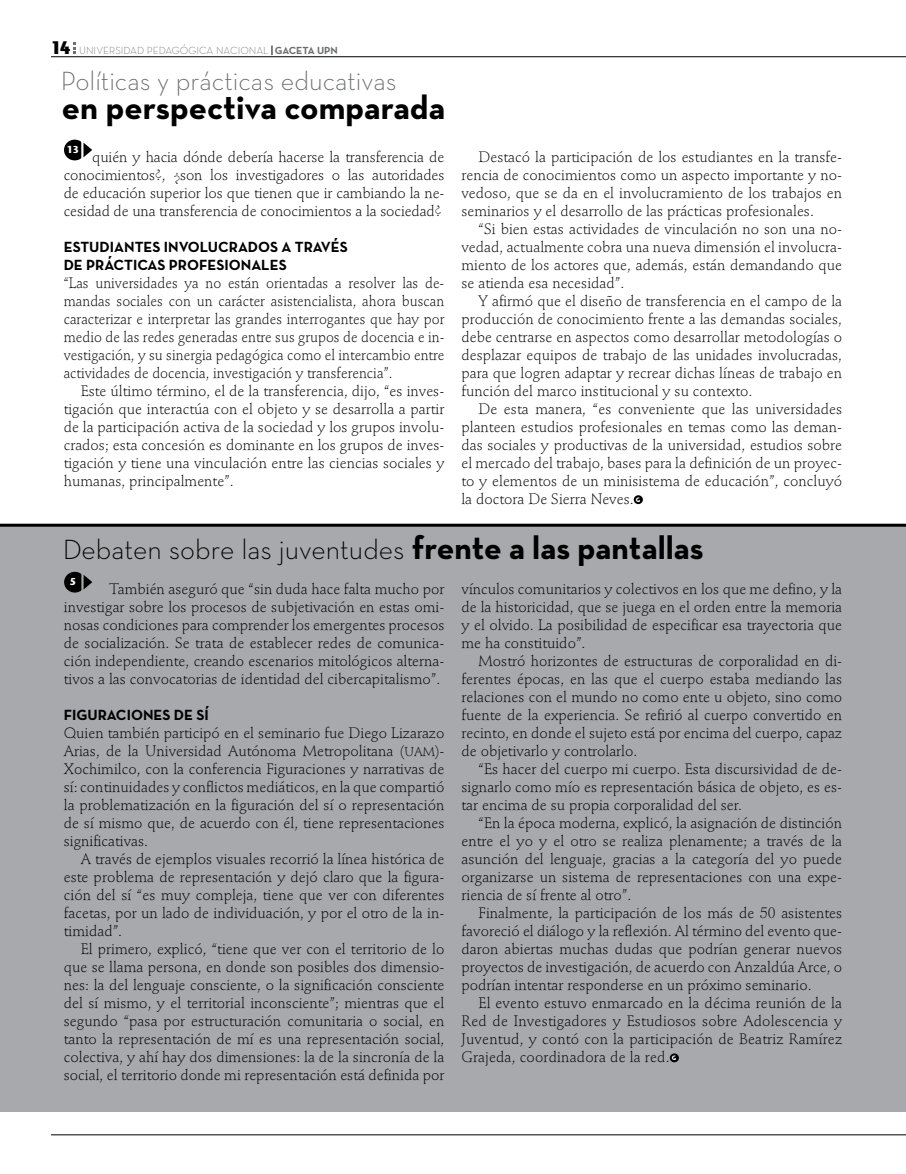
<style>
.page{position:relative;width:906px;height:1174px;background:#fff}
.page>*{position:absolute;margin:0;border:0;box-sizing:border-box;transform-origin:0 0}
.t1{font:700 33.9px "Neutra Text";color:#000}
.t2{font:300 28.2px "Neutra Text";color:#000}
.t3{font:300 26.85px "Neutra Text";color:#6d6e71}
.t4{font:300 15px/18px "Stempel Schneidler";color:#000;text-align:justify}
.t5{font:300 15px/18px "Stempel Schneidler";color:#000;text-align:justify;scale:.95 1}
.t6{font:700 15px/18px "Neutra Text";color:#000}
.t7{font:10.5px "Neutra Text Light Alt";color:#77787b}
.t8{font:700 10.05px "Stone Sans";color:#fff;scale:.95 1}
.t9{font:700 6.3px "Stone Sans";color:#fff;scale:.95 1}
.s1{font-family:"Briem Akademi MM 900 400";font-size:18px;color:#000}
.s2{font-family:"Neutra Text";font-weight:700;color:#6d6e71}
.s3{font-weight:700;font-size:32.85px}
.s4{font-family:"Stempel Schneidler Light SC850";font-weight:400;font-size:12.75px}
.s5{font-family:"Stempel Schneidler Light SC850";font-weight:400}
</style>
<div class="page">
<svg style="left:73px;top:42px;width:2px;height:12px"></svg>
<hr style="left:51px;top:56px;width:855px;height:1px;background:#000">
<hr style="left:51px;top:1134px;width:855px;height:1px;background:#000">
<div style="left:0;top:526px;width:906px;height:586px;background:#a7a9ac"></div>
<hr style="left:0;top:523px;width:906px;height:3px;background:#000">
<div style="left:670px;top:1053px;width:9px;height:9px;background:#000;border-radius:50%"></div>
<div style="left:64px;top:572px;width:22px;height:20px;background:#000;border-radius:50%"></div>
<svg style="left:81px;top:574px;width:11px;height:17px"></svg>
<div style="left:64px;top:140px;width:21px;height:20px;background:#000;border-radius:50%"></div>
<svg style="left:81px;top:142px;width:11px;height:17px"></svg>
<div style="left:634px;top:495px;width:9px;height:9px;background:#000;border-radius:50%"></div>
<p class="t7" style="left:51px;top:44px;width:288px"><span class="s1">14</span> UNIVERSIDAD PEDAGÓGICA NACIONAL <span class="s2">GACETA UPN</span></p>
<h3 class="t3" style="left:61px;top:65px;width:337px">Políticas y prácticas educativas</h3>
<h1 class="t1" style="left:62px;top:87px;width:385px">EN PERSPECTIVA COMPARADA</h1>
<p class="t8" style="left:67px;top:144px;width:14px">13</p>
<p class="t4" style="left:64px;top:148px;width:382px;text-indent:29px">quién y hacia dónde debería hacerse la transferencia de conocimientos?, ¿son los investigadores o las autoridades de educación superior los que tienen que ir cambiando la ne&shy;cesidad de una transferencia de conocimientos a la sociedad?</p>
<p class="t6" style="left:64px;top:238px;width:286px">ESTUDIANTES INVOLUCRADOS A TRAVÉS<br>DE PRÁCTICAS PROFESIONALES</p>
<p class="t5" style="left:64px;top:274px;width:402px">“Las universidades ya no están orientadas a resolver las de&shy;mandas sociales con un carácter asistencialista, ahora buscan caracterizar e interpretar las grandes interrogantes que hay por medio de las redes generadas entre sus grupos de docencia e in&shy;vestigación, y su sinergia pedagógica como el intercambio entre actividades de docencia, investigación y transferencia”.</p>
<p class="t4" style="left:64px;top:382px;width:382px;text-indent:17px">Este último término, el de la transferencia, dijo, “es inves&shy;tigación que interactúa con el objeto y se desarrolla a partir de la participación activa de la sociedad y los grupos involu&shy;crados; esta concesión es dominante en los grupos de inves&shy;tigación y tiene una vinculación entre las ciencias sociales y humanas, principalmente”.</p>
<p class="t4" style="left:461px;top:148px;width:382px;text-indent:17px">Destacó la participación de los estudiantes en la transfe&shy;rencia de conocimientos como un aspecto importante y no&shy;vedoso, que se da en el involucramiento de los trabajos en seminarios y el desarrollo de las prácticas profesionales.</p>
<p class="t4" style="left:461px;top:220px;width:382px;text-indent:17px">“Si bien estas actividades de vinculación no son una no&shy;vedad, actualmente cobra una nueva dimensión el involucra&shy;miento de los actores que, además, están demandando que se atienda esa necesidad”.</p>
<p class="t4" style="left:461px;top:292px;width:382px;text-indent:17px">Y afirmó que el diseño de transferencia en el campo de la producción de conocimiento frente a las demandas sociales, debe centrarse en aspectos como desarrollar metodologías o desplazar equipos de trabajo de las unidades involucradas, para que logren adaptar y recrear dichas líneas de trabajo en función del marco institucional y su contexto.</p>
<p class="t4" style="left:461px;top:400px;width:382px;text-indent:17px">De esta manera, “es conveniente que las universidades planteen estudios profesionales en temas como las deman&shy;das sociales y productivas de la universidad, estudios sobre el mercado del trabajo, bases para la definición de un proyec&shy;to y elementos de un minisistema de educación”, concluyó la doctora De Sierra Neves.</p>
<p class="t9" style="left:635px;top:496px;width:6px">G</p>
<h2 class="t2" style="left:63px;top:532px;width:642px">Debaten sobre las juventudes <span class="s3">FRENTE A LAS PANTALLAS</span></h2>
<p class="t8" style="left:70px;top:576px;width:8px">5</p>
<p class="t4" style="left:64px;top:580px;width:382px;text-indent:46px">También aseguró que “sin duda hace falta mucho por investigar sobre los procesos de subjetivación en estas omi&shy;nosas condiciones para comprender los emergentes procesos de socialización. Se trata de establecer redes de comunica&shy;ción independiente, creando escenarios mitológicos alterna&shy;tivos a las convocatorias de identidad del cibercapitalismo”.</p>
<p class="t6" style="left:64px;top:706px;width:145px">FIGURACIONES DE SÍ</p>
<p class="t4" style="left:64px;top:724px;width:382px">Quien también participó en el seminario fue Diego Lizarazo Arias, de la Universidad Autónoma Metropolitana (<span class="s4">UAM</span><span class="s5">)</span>- Xochimilco, con la conferencia Figuraciones y narrativas de sí: continuidades y conflictos mediáticos, en la que compartió la problematización en la figuración del sí o representación de sí mismo que, de acuerdo con él, tiene representaciones significativas.</p>
<p class="t4" style="left:64px;top:850px;width:382px;text-indent:17px">A través de ejemplos visuales recorrió la línea histórica de este problema de representación y dejó claro que la figura&shy;ción del sí “es muy compleja, tiene que ver con diferentes facetas, por un lado de individuación, y por el otro de la in&shy;timidad”.</p>
<p class="t4" style="left:64px;top:940px;width:382px;text-indent:17px">El primero, explicó, “tiene que ver con el territorio de lo que se llama persona, en donde son posibles dos dimensio&shy;nes: la del lenguaje consciente, o la significación consciente del sí mismo, y el territorial inconsciente”; mientras que el segundo “pasa por estructuración comunitaria o social, en tanto la representación de mí es una representación social, colectiva, y ahí hay dos dimensiones: la de la sincronía de la social, el territorio donde mi representación está definida por</p>
<p class="t4" style="left:461px;top:580px;width:382px">vínculos comunitarios y colectivos en los que me defino, y la de la historicidad, que se juega en el orden entre la memoria y el olvido. La posibilidad de especificar esa trayectoria que me ha constituido”.</p>
<p class="t4" style="left:461px;top:652px;width:382px;text-indent:17px">Mostró horizontes de estructuras de corporalidad en di&shy;ferentes épocas, en las que el cuerpo estaba mediando las relaciones con el mundo no como ente u objeto, sino como fuente de la experiencia. Se refirió al cuerpo convertido en recinto, en donde el sujeto está por encima del cuerpo, capaz de objetivarlo y controlarlo.</p>
<p class="t4" style="left:461px;top:760px;width:382px;text-indent:17px">“Es hacer del cuerpo mi cuerpo. Esta discursividad de de&shy;signarlo como mío es representación básica de objeto, es es&shy;tar encima de su propia corporalidad del ser.</p>
<p class="t4" style="left:461px;top:814px;width:382px;text-indent:17px">“En la época moderna, explicó, la asignación de distinción entre el yo y el otro se realiza plenamente; a través de la asunción del lenguaje, gracias a la categoría del yo puede organizarse un sistema de representaciones con una expe&shy;riencia de sí frente al otro”.</p>
<p class="t4" style="left:461px;top:904px;width:382px;text-indent:17px">Finalmente, la participación de los más de 50 asistentes favoreció el diálogo y la reflexión. Al término del evento que&shy;daron abiertas muchas dudas que podrían generar nuevos proyectos de investigación, de acuerdo con Anzaldúa Arce, o podrían intentar responderse en un próximo seminario.</p>
<p class="t4" style="left:461px;top:994px;width:382px;text-indent:17px">El evento estuvo enmarcado en la décima reunión de la Red de Investigadores y Estudiosos sobre Adolescencia y Juventud, y contó con la participación de Beatriz Ramírez Grajeda, coordinadora de la red.</p>
<p class="t9" style="left:671px;top:1054px;width:6px">G</p>
</div>
